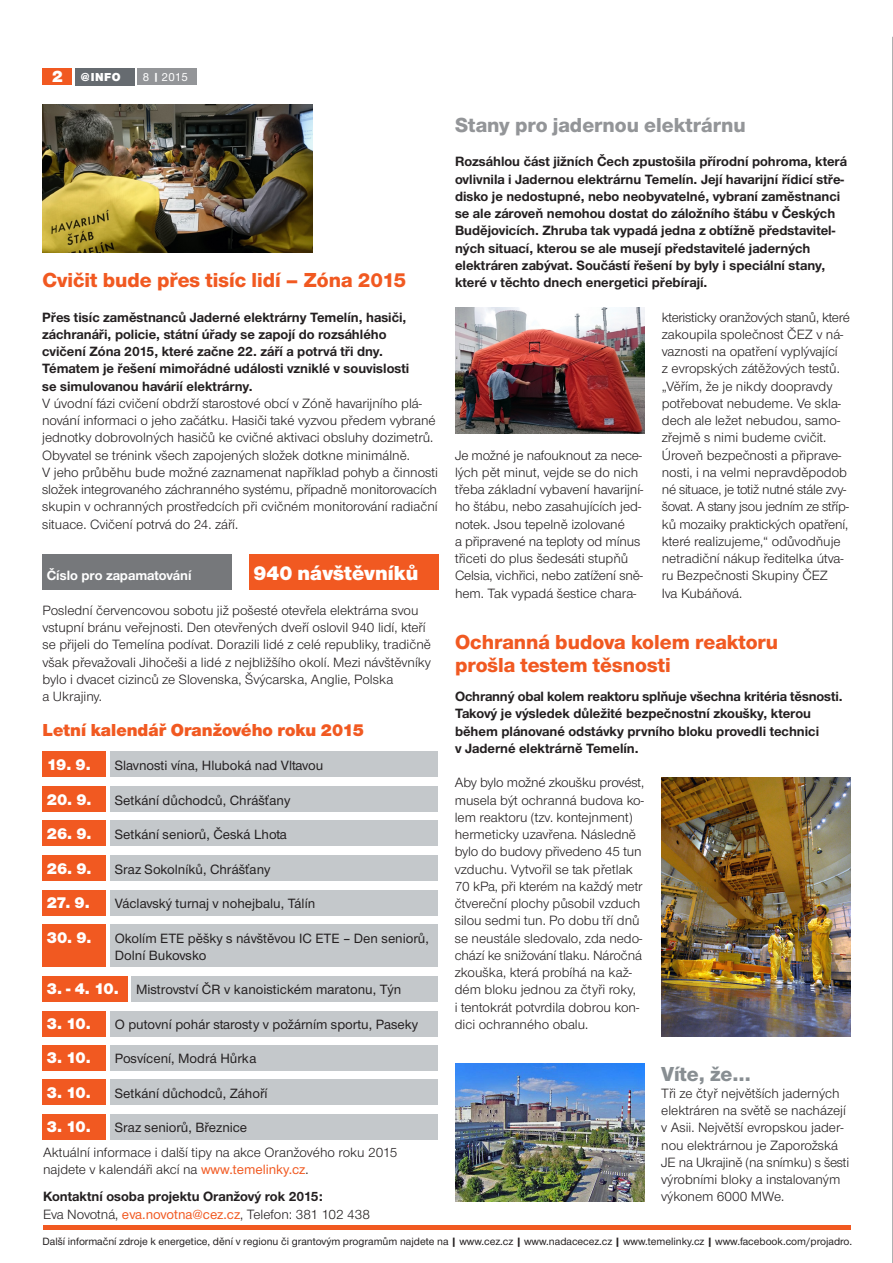
<style>
.page{position:relative;width:893px;height:1263px;background:#fff}
.page>*{position:absolute;margin:0;border:0;box-sizing:border-box;transform-origin:0 0}
.titulek_16{font:800 21px/22.5px "Nimbus CEZOT";color:#f15921}
.titulek_16-2{font:800 21px "Nimbus CEZOT";color:#939598}
._00_text{font:900 21px "Nimbus CEZOT";color:#fff}
.titulek_16-3{font:800 21px "Nimbus CEZOT";letter-spacing:-.005em;color:#888e92}
._00_text-2{font:900 18px "Nimbus CEZOT";color:#f15921}
.ramecek_nadpis{font:900 17.25px "Nimbus CEZOT";color:#fff}
._00_text-3{font:900 16.5px "Nimbus CEZOT";letter-spacing:-.05em;color:#fff}
._00_text-4{font:13.95px/17.2px "Nimbus CEZOT";color:#231f20}
._00_text-5{font:700 13.95px/17.2px "Nimbus CEZOT";color:#231f20}
._00_text-6{font:500 13.95px/17.2px "Nimbus CEZOT";color:#231f20}
.tiráž{font:13.95px/17.2px "Nimbus CEZOT";color:#231f20}
._00_text-7{font:700 13.95px "Nimbus CEZOT";color:#fff}
.Pruh_text{font:500 12px "Nimbus CEZOT";color:#fff}
.Pruh_text-2{font:900 12px "Nimbus CEZOT";color:#fff}
.tiráž-2{font:500 10.95px "Nimbus CEZOT";letter-spacing:-.005em;color:#231f20}
.s1{font-family:"Nimbus CEZ";font-weight:700;font-size:10.5px}
.s2{font-weight:500;color:#f15921}
.s3{font-family:"Nimbus CEZ";font-weight:700}
</style>
<div class="page">
<hr style="left:892px;top:37px;width:1px;height:1226px;background:#636366">
<div style="left:43px;top:68px;width:29px;height:17px;background:#f15921"></div>
<div style="left:137px;top:68px;width:60px;height:17px;background:#939598"></div>
<div style="left:75px;top:68px;width:60px;height:17px;background:#666b70"></div>
<hr style="left:43px;top:1225px;width:807px;height:4px;background:#f15921">
<div style="left:43px;top:751px;width:63px;height:26px;background:#f15921"></div>
<div style="left:43px;top:820px;width:63px;height:26px;background:#f15921"></div>
<div style="left:43px;top:855px;width:63px;height:25px;background:#f15921"></div>
<div style="left:43px;top:890px;width:63px;height:25px;background:#f15921"></div>
<div style="left:43px;top:924px;width:63px;height:42px;background:#f15921"></div>
<div style="left:43px;top:976px;width:85px;height:25px;background:#f15921"></div>
<img style="left:455px;top:1063px;width:189px;height:138px">
<div style="left:43px;top:786px;width:63px;height:26px;background:#f15921"></div>
<div style="left:43px;top:1011px;width:63px;height:25px;background:#f15921"></div>
<div style="left:43px;top:1045px;width:63px;height:26px;background:#f15921"></div>
<div style="left:43px;top:1080px;width:63px;height:25px;background:#f15921"></div>
<div style="left:43px;top:1114px;width:63px;height:26px;background:#f15921"></div>
<div style="left:111px;top:751px;width:327px;height:26px;background:#c4c8cb"></div>
<div style="left:111px;top:820px;width:327px;height:26px;background:#c4c8cb"></div>
<div style="left:111px;top:855px;width:327px;height:25px;background:#c4c8cb"></div>
<div style="left:111px;top:890px;width:327px;height:25px;background:#c4c8cb"></div>
<div style="left:111px;top:924px;width:327px;height:42px;background:#c4c8cb"></div>
<div style="left:132px;top:976px;width:306px;height:26px;background:#c4c8cb"></div>
<div style="left:111px;top:786px;width:327px;height:26px;background:#c4c8cb"></div>
<div style="left:111px;top:1011px;width:327px;height:25px;background:#c4c8cb"></div>
<div style="left:111px;top:1045px;width:327px;height:26px;background:#c4c8cb"></div>
<div style="left:111px;top:1080px;width:327px;height:25px;background:#c4c8cb"></div>
<div style="left:111px;top:1114px;width:327px;height:26px;background:#c4c8cb"></div>
<img style="left:43px;top:104px;width:270px;height:149px">
<img style="left:455px;top:307px;width:189px;height:127px">
<img style="left:661px;top:778px;width:189px;height:258px">
<div style="left:43px;top:555px;width:189px;height:35px;background:#76787b"></div>
<div style="left:249px;top:555px;width:189px;height:35px;background:#f15921"></div>
<p class="ramecek_nadpis" style="left:52px;top:66px;width:12px">2</p>
<p class="Pruh_text-2" style="left:81px;top:70px;width:41px">@INFO</p>
<p class="Pruh_text" style="left:143px;top:70px;width:46px">8 <span class="s1">|</span> 2015</p>
<p class="titulek_16" style="left:43px;top:269px;width:365px">Cvičit bude přes tisíc lidí – Zóna 2015</p>
<p class="_00_text-5" style="left:42px;top:308px;width:366px">Přes tisíc zaměstnanců Jaderné elektrárny Temelín, hasiči, záchranáři, policie, státní úřady se zapojí do rozsáhlého</p>
<p class="_00_text-5" style="left:42px;top:343px;width:369px">cvičení Zóna 2015, které začne 22. září a potrvá tři dny.<br>Tématem je řešení mimořádné události vzniklé v souvislosti se simulovanou havárií elektrárny.</p>
<p class="_00_text-4" style="left:42px;top:395px;width:397px">V úvodní fázi cvičení obdrží starostové obcí v Zóně havarijního plá&shy;nování informaci o jeho začátku. Hasiči také vyzvou předem vybrané jednotky dobrovolných hasičů ke cvičné aktivaci obsluhy dozimetrů.<br>Obyvatel se trénink všech zapojených složek dotkne minimálně.<br>V jeho průběhu bude možné zaznamenat například pohyb a činnosti složek integrovaného záchranného systému, případně monitorovacích skupin v ochranných prostředcích při cvičném monitorování radiační situace. Cvičení potrvá do 24. září.</p>
<p class="_00_text-7" style="left:47px;top:567px;width:146px">Číslo pro zapamatování</p>
<p class="_00_text" style="left:253px;top:561px;width:167px">940 návštěvníků</p>
<p class="_00_text-4" style="left:43px;top:602px;width:390px">Poslední červencovou sobotu již pošesté otevřela elektrárna svou vstupní bránu veřejnosti. Den otevřených dveří oslovil 940 lidí, kteří se přijeli do Temelína podívat. Dorazili lidé z celé republiky, tradičně však převažovali Jihočeši a lidé z nejbližšího okolí. Mezi návštěvníky bylo i dvacet cizinců ze Slovenska, Švýcarska, Anglie, Polska<br>a Ukrajiny.</p>
<p class="_00_text-2" style="left:43px;top:719px;width:323px">Letní kalendář Oranžového roku 2015</p>
<p class="_00_text-3" style="left:47px;top:755px;width:46px">19. 9.</p>
<p class="_00_text-6" style="left:115px;top:757px;width:210px">Slavnosti vína, Hluboká nad Vltavou</p>
<p class="_00_text-3" style="left:47px;top:789px;width:46px">20. 9.</p>
<p class="_00_text-6" style="left:115px;top:791px;width:177px">Setkání důchodců, Chrášťany</p>
<p class="_00_text-6" style="left:115px;top:826px;width:174px">Setkání seniorů, Česká Lhota</p>
<p class="_00_text-6" style="left:115px;top:860px;width:157px">Sraz Sokolníků, Chrášťany</p>
<p class="_00_text-6" style="left:115px;top:895px;width:202px">Václavský turnaj v nohejbalu, Tálín</p>
<p class="_00_text-6" style="left:115px;top:929px;width:316px">Okolím ETE pěšky s návštěvou IC ETE – Den seniorů,<br>Dolní Bukovsko</p>
<p class="_00_text-6" style="left:136px;top:981px;width:267px">Mistrovství ČR v kanoistickém maratonu, Týn</p>
<p class="_00_text-3" style="left:47px;top:824px;width:46px">26. 9.</p>
<p class="_00_text-3" style="left:47px;top:858px;width:46px">26. 9.</p>
<p class="_00_text-3" style="left:47px;top:893px;width:45px">27. 9.</p>
<p class="_00_text-3" style="left:47px;top:927px;width:46px">30. 9.</p>
<p class="_00_text-3" style="left:47px;top:979px;width:73px">3. - 4. 10.</p>
<p class="_00_text-3" style="left:47px;top:1014px;width:46px">3. 10.</p>
<p class="_00_text-3" style="left:47px;top:1048px;width:46px">3. 10.</p>
<p class="_00_text-3" style="left:47px;top:1083px;width:46px">3. 10.</p>
<p class="_00_text-3" style="left:47px;top:1117px;width:46px">3. 10.</p>
<p class="_00_text-6" style="left:115px;top:1016px;width:305px">O putovní pohár starosty v požárním sportu, Paseky</p>
<p class="_00_text-6" style="left:115px;top:1050px;width:143px">Posvícení, Modrá Hůrka</p>
<p class="_00_text-6" style="left:115px;top:1085px;width:154px">Setkání důchodců, Záhoří</p>
<p class="_00_text-6" style="left:115px;top:1119px;width:134px">Sraz seniorů, Březnice</p>
<p class="tiráž" style="left:43px;top:1144px;width:356px">Aktuální informace i další tipy na akce Oranžového roku 2015 najdete v kalendáři akcí na <span class="s2">www.temelinky.cz</span>.</p>
<p class="_00_text-5" style="left:43px;top:1188px;width:281px">Kontaktní osoba projektu Oranžový rok 2015:</p>
<p class="_00_text-4" style="left:43px;top:1205px;width:328px">Eva Novotná, <span class="s2">eva.novotna@cez.cz</span>, Telefon: 381 102 438</p>
<p class="titulek_16-2" style="left:455px;top:113px;width:292px">Stany pro jadernou elektrárnu</p>
<p class="_00_text-5" style="left:455px;top:153px;width:394px">Rozsáhlou část jižních Čech zpustošila přírodní pohroma, která ovlivnila i Jadernou elektrárnu Temelín. Její havarijní řídicí stře&shy;disko je nedostupné, nebo neobyvatelné, vybraní zaměstnanci se ale zároveň nemohou dostat do záložního štábu v Českých Budějovicích. Zhruba tak vypadá jedna z obtížně představitel&shy;ných situací, kterou se ale musejí představitelé jaderných elektráren zabývat. Součástí řešení by byly i speciální stany, které v těchto dnech energetici přebírají.</p>
<p class="_00_text-4" style="left:455px;top:446px;width:190px">Je možné je nafouknout za nece&shy;lých pět minut, vejde se do nich třeba základní vybavení havarijní&shy;ho štábu, nebo zasahujících jed&shy;notek. Jsou tepelně izolované<br>a připravené na teploty od mínus třiceti do plus šedesáti stupňů<br>Celsia, vichřici, nebo zatížení sně&shy;hem. Tak vypadá šestice chara-</p>
<p class="_00_text-4" style="left:662px;top:308px;width:189px">kteristicky oranžových stanů, které zakoupila společnost ČEZ v ná&shy;vaznosti na opatření vyplývající<br>z evropských zátěžových testů.</p>
<p class="_00_text-4" style="left:662px;top:377px;width:188px">„Věřím, že je nikdy doopravdy potřebovat nebudeme. Ve skla&shy;dech ale ležet nebudou, samo&shy;zřejmě s nimi budeme cvičit.<br>Úroveň bezpečnosti a připrave&shy;nosti, i na velmi nepravděpodob né situace, je totiž nutné stále zvy&shy;šovat. A stany jsou jedním ze stříp&shy;ků mozaiky praktických opatření, které realizujeme,“ odůvodňuje</p>
<p class="_00_text-4" style="left:662px;top:550px;width:183px">netradiční nákup ředitelka útva&shy;ru Bezpečnosti Skupiny ČEZ<br>Iva Kubáňová.</p>
<p class="titulek_16" style="left:455px;top:631px;width:325px">Ochranná budova kolem reaktoru prošla testem těsnosti</p>
<p class="_00_text-5" style="left:455px;top:688px;width:389px">Ochranný obal kolem reaktoru splňuje všechna kritéria těsnosti.<br>Takový je výsledek důležité bezpečnostní zkoušky, kterou</p>
<p class="_00_text-5" style="left:455px;top:722px;width:366px">během plánované odstávky prvního bloku provedli technici v Jaderné elektrárně Temelín.</p>
<p class="_00_text-4" style="left:455px;top:774px;width:191px">Aby bylo možné zkoušku provést, musela být ochranná budova ko&shy;lem reaktoru (tzv. kontejnment) hermeticky uzavřena. Následně bylo do budovy přivedeno 45 tun vzduchu. Vytvořil se tak přetlak<br>70 kPa, při kterém na každý metr čtvereční plochy působil vzduch silou sedmi tun. Po dobu tří dnů se neustále sledovalo, zda nedo&shy;chází ke snižování tlaku. Náročná zkouška, která probíhá na kaž&shy;dém bloku jednou za čtyři roky,<br>i tentokrát potvrdila dobrou kon&shy;dici ochranného obalu.</p>
<p class="titulek_16-3" style="left:661px;top:1061px;width:91px">Víte, že…</p>
<p class="_00_text-4" style="left:661px;top:1085px;width:190px">Tři ze čtyř největších jaderných elektráren na světě se nacházejí v Asii. Největší evropskou jader&shy;nou elektrárnou je Zaporožská<br>JE na Ukrajině (na snímku) s šesti výrobními bloky a instalovaným výkonem 6000 MWe.</p>
<p class="tiráž-2" style="left:43px;top:1235px;width:811px">Další informační zdroje k energetice, dění v regionu či grantovým programům najdete na <span class="s3">|</span> www.cez.cz <span class="s3">|</span> www.nadacecez.cz <span class="s3">|</span> www.temelinky.cz <span class="s3">|</span> www.facebook.com/projadro.</p>
</div>
